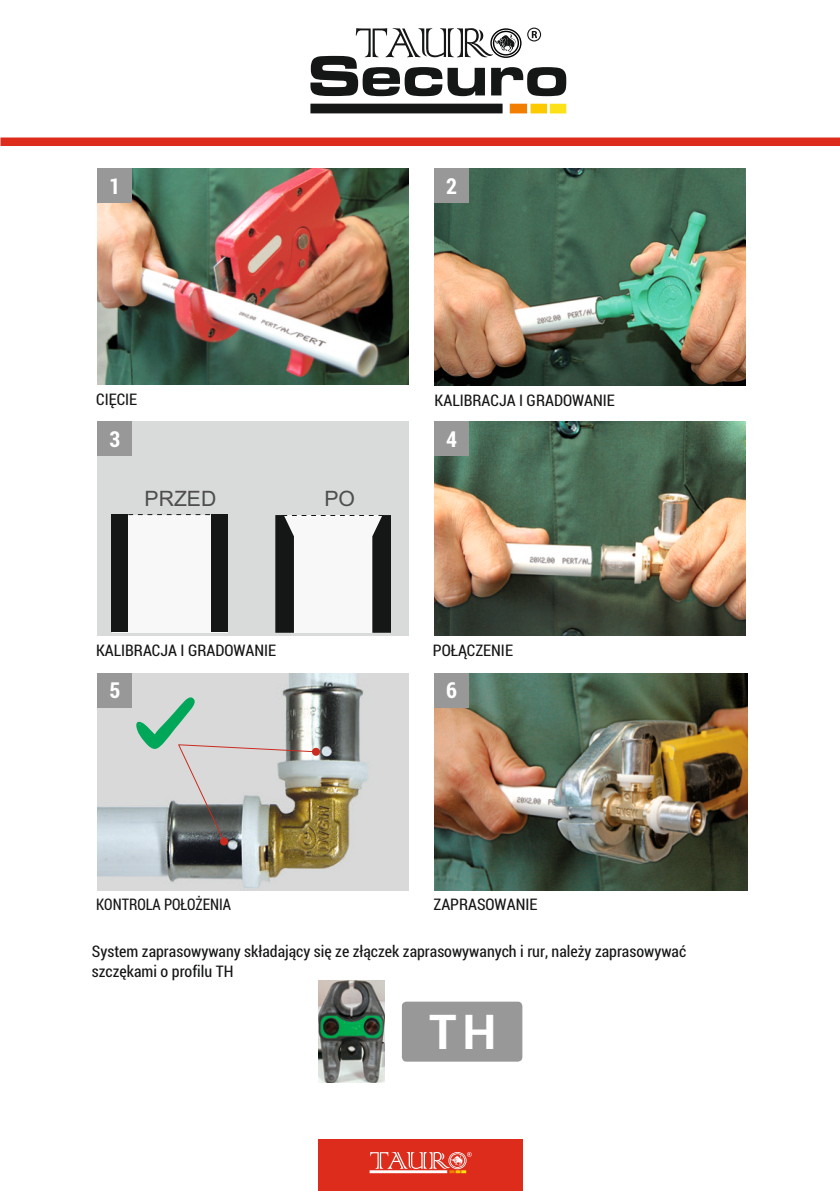
<style>
.page{position:relative;width:840px;height:1191px;background:#fff}
.page>*{position:absolute;margin:0;border:0;box-sizing:border-box;transform-origin:0 0}
.t1{font:700 48px "Roboto";color:#fff}
.t2{font:700 22px "Roboto Condensed";color:#fff}
.t3{font:21.2px "Arial";color:#4e4e4d}
.t4{font:700 16.8px "Arial";color:#4e4e4d}
.t5{font:16px/20px "Roboto Condensed";color:#151616}
.t6{font:16px "Roboto Condensed";color:#151616;scale:.92 1}
</style>
<div class="page">
<img style="left:434px;top:168px;width:311px;height:217px">
<img style="left:97px;top:673px;width:311px;height:217px">
<div style="left:97px;top:422px;width:311px;height:213px;background:#d9dada"></div>
<div style="left:111px;top:515px;width:116px;height:117px;background:#f8f8f8"></div>
<div style="left:111px;top:514px;width:17px;height:118px;background:#151616"></div>
<div style="left:211px;top:514px;width:16px;height:118px;background:#151616"></div>
<svg style="left:128px;top:514px;width:83px;height:1px"></svg>
<svg style="left:275px;top:515px;width:116px;height:118px"></svg>
<div style="left:220px;top:837px;width:8px;height:8px;background:#cb2b1e;border-radius:50%"></div>
<svg style="left:311px;top:747px;width:9px;height:9px"></svg>
<svg style="left:136px;top:696px;width:181px;height:147px"></svg>
<img style="left:97px;top:169px;width:311px;height:216px">
<div style="left:97px;top:169px;width:34px;height:34px;background:#989899"></div>
<img style="left:434px;top:422px;width:311px;height:213px">
<img style="left:434px;top:673px;width:312px;height:217px">
<div style="left:401px;top:1001px;width:121px;height:60px;background:#989899;border-radius:5px"></div>
<img style="left:319px;top:981px;width:65px;height:101px">
<div style="left:318px;top:1139px;width:204px;height:51px;background:#dd2b1c"></div>
<hr style="left:369px;top:1170px;width:78px;height:3px;background:#fff">
<svg style="left:370px;top:1152px;width:101px;height:21px"></svg>
<div style="left:0;top:137px;width:839px;height:9px;background:#dd2b1c"></div>
<div style="left:310px;top:104px;width:192px;height:9px;background:#151616"></div>
<div style="left:549px;top:104px;width:17px;height:9px;background:#fbe116"></div>
<div style="left:509px;top:104px;width:17px;height:9px;background:#f27e00"></div>
<div style="left:530px;top:104px;width:16px;height:9px;background:#fdc900"></div>
<svg style="left:310px;top:28px;width:256px;height:68px"></svg>
<div style="left:434px;top:169px;width:34px;height:34px;background:#989899"></div>
<div style="left:97px;top:422px;width:34px;height:34px;background:#989899"></div>
<div style="left:434px;top:422px;width:34px;height:34px;background:#989899"></div>
<div style="left:97px;top:673px;width:34px;height:34px;background:#989899"></div>
<div style="left:434px;top:673px;width:34px;height:34px;background:#989899"></div>
<h2 class="t2" style="left:109px;top:170px;width:12px">1</h2>
<p class="t5" style="left:96px;top:389px;width:42px">CIĘCIE</p>
<h2 class="t2" style="left:446px;top:170px;width:12px">2</h2>
<p class="t5" style="left:434px;top:390px;width:182px">KALIBRACJA I GRADOWANIE</p>
<h2 class="t2" style="left:109px;top:424px;width:12px">3</h2>
<h2 class="t2" style="left:446px;top:424px;width:12px">4</h2>
<h3 class="t3" style="left:144px;top:491px;width:73px">PRZED</h3>
<p class="t4" style="left:293px;top:500px;width:64px">AFTER<sup>PO</sup></p>
<p class="t5" style="left:96px;top:640px;width:182px">KALIBRACJA I GRADOWANIE</p>
<p class="t5" style="left:432px;top:640px;width:81px">POŁĄCZENIE</p>
<h2 class="t2" style="left:109px;top:675px;width:12px">5</h2>
<h2 class="t2" style="left:446px;top:675px;width:12px">6</h2>
<p class="t6" style="left:96px;top:893px;width:148px">KONTROLA POŁOŻENIA</p>
<p class="t5" style="left:433px;top:893px;width:105px">ZAPRASOWANIE</p>
<p class="t5" style="left:92px;top:941px;width:595px">System zaprasowywany składający się ze złączek zaprasowywanych i rur, należy zaprasowywać szczękami o profilu TH</p>
<h1 class="t1" style="left:429px;top:998px;width:69px">T H</h1>
</div>
